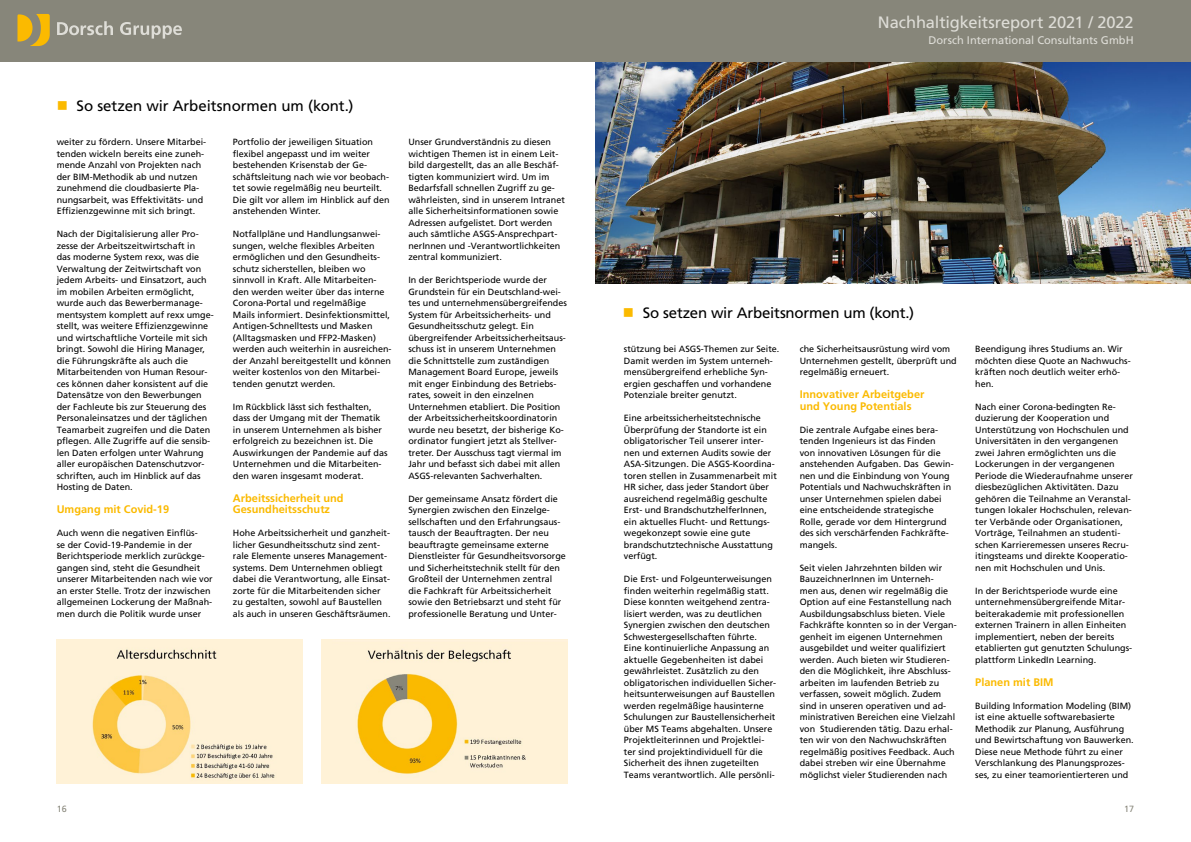
<style>
.page{position:relative;width:1191px;height:842px;background:#fff}
.page>*{position:absolute;margin:0;border:0;box-sizing:border-box;transform-origin:0 0}
.t1{font:16.5px "Frutiger LT Std";letter-spacing:-.01em;color:#deddd7}
.t2{font:15px "Frutiger LT Std";letter-spacing:-.01em;color:#000}
.t3{font:11.1px "Frutiger LT Std";color:#deddd7}
.t4{font:700 11px/11.5px "Frutiger LT Std";color:#fbba00}
.t5{font:9px/11.5px "Frutiger LT Std";color:#000}
.t6{font:9px "Frutiger LT Std";color:#87867a}
</style>
<div class="page">
<div style="left:0;top:0;width:1191px;height:62px;background:#87867a"></div>
<svg style="left:17px;top:14px;width:33px;height:32px"></svg>
<svg style="left:57px;top:21px;width:56px;height:14px"></svg>
<svg style="left:120px;top:22px;width:62px;height:17px"></svg>
<img style="left:595px;top:62px;width:596px;height:221px">
<img style="left:56px;top:640px;width:246px;height:143px">
<img style="left:321px;top:640px;width:246px;height:143px">
<h2 class="t2" style="left:77px;top:97px;width:278px">So setzen wir Arbeitsnormen um (kont.)</h2>
<p class="t5" style="left:57px;top:136px;width:151px">weiter zu fördern. Unsere Mitarbei&shy;tenden wickeln bereits eine zuneh&shy;mende Anzahl von Projekten nach der BIM-Methodik ab und nutzen zunehmend die cloudbasierte Pla&shy;nungsarbeit, was Effektivitäts- und Effizienzgewinne mit sich bringt.</p>
<p class="t5" style="left:57px;top:228px;width:159px">Nach der Digitalisierung aller Pro&shy;zesse der Arbeitszeitwirtschaft in<br>das moderne System rexx, was die Verwaltung der Zeitwirtschaft von jedem Arbeits- und Einsatzort, auch im mobilen Arbeiten ermöglicht, wurde auch das Bewerbermanage&shy;mentsystem komplett auf rexx umge&shy;stellt, was weitere Effizienzgewinne und wirtschaftliche Vorteile mit sich bringt. Sowohl die Hiring Manager, die Führungskräfte als auch die Mitarbeitenden von Human Resour&shy;ces können daher konsistent auf die Datensätze von den Bewerbungen der Fachleute bis zur Steuerung des Personaleinsatzes und der täglichen Teamarbeit zugreifen und die Daten pflegen. Alle Zugriffe auf die sensib&shy;len Daten erfolgen unter Wahrung aller europäischen Datenschutzvor&shy;schriften, auch im Hinblick auf das Hosting de Daten.</p>
<p class="t4" style="left:57px;top:504px;width:114px">Umgang mit Covid-19</p>
<p class="t5" style="left:57px;top:527px;width:158px">Auch wenn die negativen Einflüs-<br>se der Covid-19-Pandemie in der Berichtsperiode merklich zurückge&shy;gangen sind, steht die Gesundheit unserer Mitarbeitenden nach wie vor an erster Stelle. Trotz der inzwischen allgemeinen Lockerung der Maßnah&shy;men durch die Politik wurde unser</p>
<p class="t5" style="left:233px;top:136px;width:158px">Portfolio der jeweiligen Situation flexibel angepasst und im weiter bestehenden Krisenstab der Ge&shy;schäftsleitung nach wie vor beobach&shy;tet sowie regelmäßig neu beurteilt.<br>Die gilt vor allem im Hinblick auf den anstehenden Winter.</p>
<p class="t5" style="left:233px;top:228px;width:160px">Notfallpläne und Handlungsanwei&shy;sungen, welche flexibles Arbeiten ermöglichen und den Gesundheits&shy;schutz sicherstellen, bleiben wo sinnvoll in Kraft. Alle Mitarbeiten&shy;den werden weiter über das interne Corona-Portal und regelmäßige<br>Mails informiert. Desinfektionsmittel, Antigen-Schnelltests und Masken (Alltagsmasken und FFP2-Masken) werden auch weiterhin in ausreichen&shy;der Anzahl bereitgestellt und können weiter kostenlos von den Mitarbei&shy;tenden genutzt werden.</p>
<p class="t5" style="left:233px;top:401px;width:156px">Im Rückblick lässt sich festhalten, dass der Umgang mit der Thematik in unserem Unternehmen als bisher erfolgreich zu bezeichnen ist. Die Auswirkungen der Pandemie auf das Unternehmen und die Mitarbeiten&shy;den waren insgesamt moderat.</p>
<p class="t4" style="left:233px;top:492px;width:112px">Arbeitssicherheit und<br>Gesundheitsschutz</p>
<p class="t5" style="left:233px;top:527px;width:159px">Hohe Arbeitssicherheit und ganzheit&shy;licher Gesundheitsschutz sind zent&shy;rale Elemente unseres Management&shy;systems. Dem Unternehmen obliegt dabei die Verantwortung, alle Einsat&shy;zorte für die Mitarbeitenden sicher zu gestalten, sowohl auf Baustellen als auch in unseren Geschäftsräumen.</p>
<p class="t5" style="left:408px;top:136px;width:158px">Unser Grundverständnis zu diesen wichtigen Themen ist in einem Leit&shy;bild dargestellt, das an alle Beschäf&shy;tigten kommuniziert wird. Um im Bedarfsfall schnellen Zugriff zu ge&shy;währleisten, sind in unserem Intranet alle Sicherheitsinformationen sowie Adressen aufgelistet. Dort werden auch sämtliche ASGS-Ansprechpart&shy;nerInnen und -Verantwortlichkeiten zentral kommuniziert.</p>
<p class="t5" style="left:408px;top:274px;width:160px">In der Berichtsperiode wurde der Grundstein für ein Deutschland-wei&shy;tes und unternehmensübergreifendes System für Arbeitssicherheits- und Gesundheitsschutz gelegt. Ein übergreifender Arbeitssicherheitsaus&shy;schuss ist in unserem Unternehmen die Schnittstelle zum zuständigen Management Board Europe, jeweils mit enger Einbindung des Betriebs&shy;rates, soweit in den einzelnen Unternehmen etabliert. Die Position der Arbeitssicherheitskoordinatorin wurde neu besetzt, der bisherige Ko&shy;ordinator fungiert jetzt als Stellver&shy;treter. Der Ausschuss tagt viermal im Jahr und befasst sich dabei mit allen ASGS-relevanten Sachverhalten.</p>
<p class="t5" style="left:408px;top:493px;width:159px">Der gemeinsame Ansatz fördert die Synergien zwischen den Einzelge&shy;sellschaften und den Erfahrungsaus&shy;tausch der Beauftragten. Der neu beauftragte gemeinsame externe Dienstleister für Gesundheitsvorsorge und Sicherheitstechnik stellt für den Großteil der Unternehmen zentral die Fachkraft für Arbeitssicherheit sowie den Betriebsarzt und steht für professionelle Beratung und Unter-</p>
<h1 class="t1" style="left:878px;top:13px;width:257px">Nachhaltigkeitsreport 2021 / 2022</h1>
<p class="t3" style="left:928px;top:34px;width:207px">Dorsch International Consultants GmbH</p>
<h2 class="t2" style="left:643px;top:304px;width:273px">So setzen wir Arbeitsnormen um (kont.)</h2>
<p class="t5" style="left:624px;top:343px;width:157px">stützung bei ASGS-Themen zur Seite.<br>Damit werden im System unterneh&shy;mensübergreifend erhebliche Syn&shy;ergien geschaffen und vorhandene Potenziale breiter genutzt.</p>
<p class="t5" style="left:624px;top:412px;width:155px">Eine arbeitssicherheitstechnische Überprüfung der Standorte ist ein obligatorischer Teil unserer inter&shy;nen und externen Audits sowie der ASA-Sitzungen. Die ASGS-Koordina&shy;toren stellen in Zusammenarbeit mit HR sicher, dass jeder Standort über ausreichend regelmäßig geschulte Erst- und BrandschutzhelferInnen, ein aktuelles Flucht- und Rettungs&shy;wegekonzept sowie eine gute brandschutztechnische Ausstattung verfügt.</p>
<p class="t5" style="left:624px;top:573px;width:154px">Die Erst- und Folgeunterweisungen finden weiterhin regelmäßig statt.<br>Diese konnten weitgehend zentra&shy;lisiert werden, was zu deutlichen Synergien zwischen den deutschen Schwestergesellschaften führte.<br>Eine kontinuierliche Anpassung an aktuelle Gegebenheiten ist dabei gewährleistet. Zusätzlich zu den obligatorischen individuellen Sicher&shy;heitsunterweisungen auf Baustellen werden regelmäßige hausinterne Schulungen zur Baustellensicherheit über MS Teams abgehalten. Unsere Projektleiterinnen und Projektlei&shy;ter sind projektindividuell für die Sicherheit des ihnen zugeteilten Teams verantwortlich. Alle persönli-</p>
<p class="t5" style="left:799px;top:343px;width:159px">che Sicherheitsausrüstung wird vom<br>Unternehmen gestellt, überprüft und regelmäßig erneuert.</p>
<p class="t4" style="left:799px;top:389px;width:126px">Innovativer Arbeitgeber und Young Potentials</p>
<p class="t5" style="left:799px;top:424px;width:156px">Die zentrale Aufgabe eines bera&shy;tenden Ingenieurs ist das Finden<br>von innovativen Lösungen für die anstehenden Aufgaben. Das Gewin&shy;nen und die Einbindung von Young<br>Potentials und Nachwuchskräften in unser Unternehmen spielen dabei eine entscheidende strategische<br>Rolle, gerade vor dem Hintergrund des sich verschärfenden Fachkräfte&shy;mangels.</p>
<p class="t5" style="left:799px;top:562px;width:159px">Seit vielen Jahrzehnten bilden wir BauzeichnerInnen im Unterneh-<br>men aus, denen wir regelmäßig die Option auf eine Festanstellung nach Ausbildungsabschluss bieten. Viele Fachkräfte konnten so in der Vergan&shy;genheit im eigenen Unternehmen ausgebildet und weiter qualifiziert werden. Auch bieten wir Studieren&shy;den die Möglichkeit, ihre Abschluss&shy;arbeiten im laufenden Betrieb zu verfassen, soweit möglich. Zudem sind in unseren operativen und ad&shy;ministrativen Bereichen eine Vielzahl von Studierenden tätig. Dazu erhal&shy;ten wir von den Nachwuchskräften regelmäßig positives Feedback. Auch dabei streben wir eine Übernahme möglichst vieler Studierenden nach</p>
<p class="t5" style="left:975px;top:343px;width:157px">Beendigung ihres Studiums an. Wir möchten diese Quote an Nachwuchs&shy;kräften noch deutlich weiter erhö&shy;hen.</p>
<p class="t5" style="left:975px;top:401px;width:159px">Nach einer Corona-bedingten Re&shy;duzierung der Kooperation und Unterstützung von Hochschulen und Universitäten in den vergangenen zwei Jahren ermöglichten uns die Lockerungen in der vergangenen Periode die Wiederaufnahme unserer diesbezüglichen Aktivitäten. Dazu gehören die Teilnahme an Veranstal&shy;tungen lokaler Hochschulen, relevan&shy;ter Verbände oder Organisationen, Vorträge, Teilnahmen an studenti&shy;schen Karrieremessen unseres Recru&shy;itingsteams und direkte Kooperatio&shy;nen mit Hochschulen und Unis.</p>
<p class="t5" style="left:975px;top:585px;width:159px">In der Berichtsperiode wurde eine unternehmensübergreifende Mitar&shy;beiterakademie mit professionellen externen Trainern in allen Einheiten implementiert, neben der bereits etablierten gut genutzten Schulungs&shy;plattform LinkedIn Learning.</p>
<p class="t4" style="left:975px;top:676px;width:80px">Planen mit BIM</p>
<p class="t5" style="left:975px;top:700px;width:160px">Building Information Modeling (BIM) ist eine aktuelle softwarebasierte Methodik zur Planung, Ausführung und Bewirtschaftung von Bauwerken.<br>Diese neue Methode führt zu einer Verschlankung des Planungsprozes&shy;ses, zu einer teamorientierteren und</p>
<p class="t6" style="left:57px;top:804px;width:12px">16</p>
<p class="t6" style="left:1124px;top:804px;width:12px">17</p>
</div>
